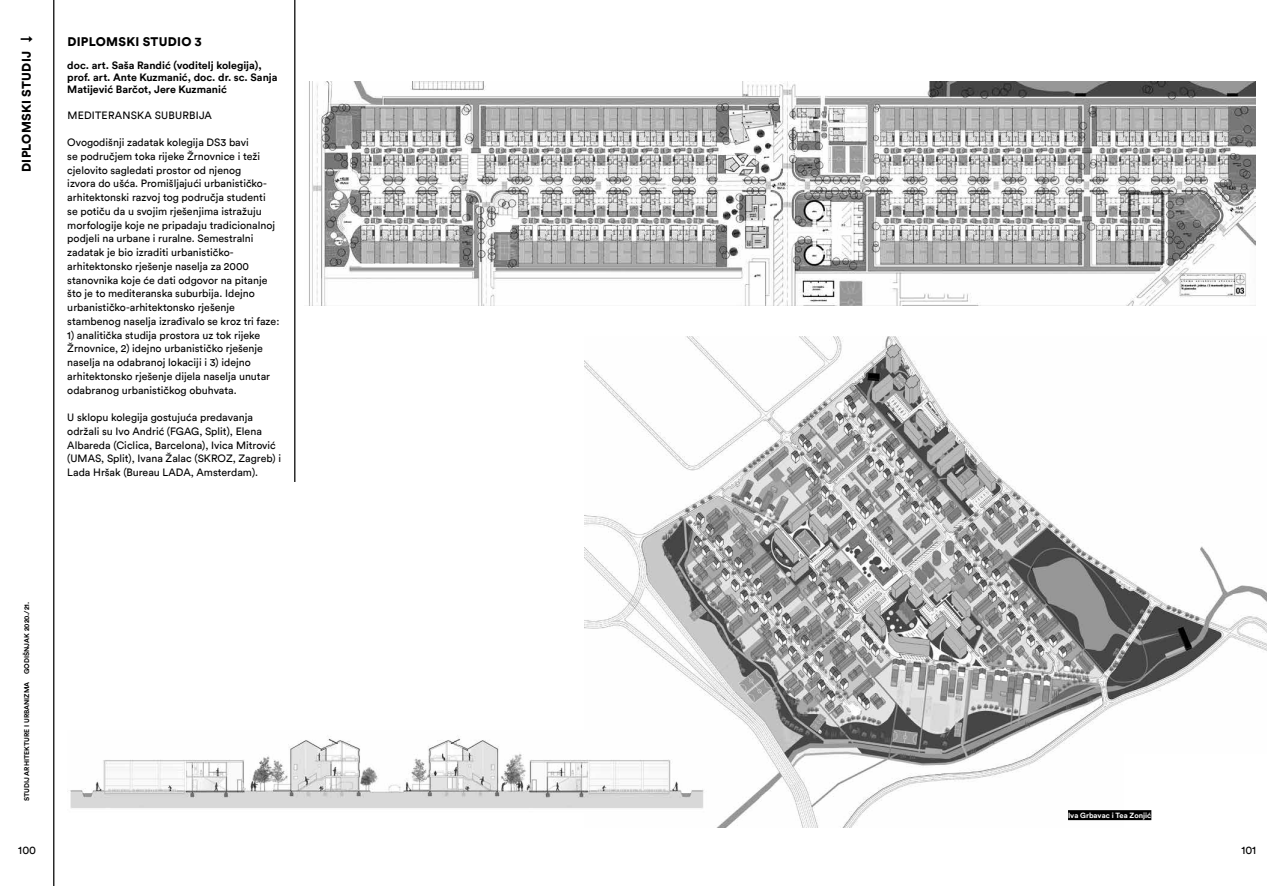
<style>
.page{position:relative;width:1276px;height:886px;background:#fff}
.page>*{position:absolute;margin:0;border:0;box-sizing:border-box;transform-origin:0 0}
.t1{font:900 12.5px "Circular Std";letter-spacing:.02em;color:#000}
.t2{font:11.25px "Circular Std";color:#000}
.t3{font:10.62px/13.8px "Circular Std";color:#000}
.t4{font:700 10.62px/11.9px "Circular Std";color:#000}
.t5{font:10.62px "Circular Std";letter-spacing:.02em;color:#000}
.t6{font:700 7.5px "Circular Std";color:#fff}
.t7{font:700 6.88px "Circular Std";color:#000}
</style>
<div class="page">
<hr style="left:53px;top:0;width:1px;height:886px;background:#000">
<hr style="left:294px;top:0;width:1px;height:482px;background:#000">
<img style="left:309px;top:81px;width:946px;height:224px">
<img style="left:585px;top:336px;width:681px;height:491px">
<div style="left:1124px;top:754px;width:152px;height:76px;background:#fff"></div>
<div style="left:1068px;top:810px;width:83px;height:10px;background:#000"></div>
<img style="left:67px;top:731px;width:639px;height:82px">
<p class="t1" style="left:21px;top:172px;width:138px;rotate:-90deg">DIPLOMSKI STUDIJ ↓</p>
<p class="t1" style="left:67px;top:35px;width:136px">DIPLOMSKI STUDIO 3</p>
<p class="t4" style="left:67px;top:60px;width:212px">doc. art. Saša Randić (voditelj kolegija), prof. art. Ante Kuzmanić, doc. dr. sc. Sanja<br>Matijević Barčot, Jere Kuzmanić</p>
<p class="t5" style="left:67px;top:110px;width:146px">MEDITERANSKA SUBURBIJA</p>
<p class="t3" style="left:67px;top:136px;width:214px">Ovogodišnji zadatak kolegija DS3 bavi<br>se područjem toka rijeke Žrnovnice i teži cjelovito sagledati prostor od njenog<br>izvora do ušća. Promišljajući urbanističko&shy;arhitektonski razvoj tog područja studenti<br>se potiču da u svojim rješenjima istražuju morfologije koje ne pripadaju tradicionalnoj podjeli na urbane i ruralne. Semestralni zadatak je bio izraditi urbanističko&shy;arhitektonsko rješenje naselja za 2000 stanovnika koje će dati odgovor na pitanje što je to mediteranska suburbija. Idejno urbanističko-arhitektonsko rješenje stambenog naselja izrađivalo se kroz tri faze:</p>
<p class="t3" style="left:67px;top:329px;width:204px">1) analitička studija prostora uz tok rijeke Žrnovnice, 2) idejno urbanističko rješenje naselja na odabranoj lokaciji i 3) idejno arhitektonsko rješenje dijela naselja unutar odabranog urbanističkog obuhvata.</p>
<p class="t3" style="left:67px;top:411px;width:215px">U sklopu kolegija gostujuća predavanja održali su Ivo Andrić (FGAG, Split), Elena Albareda (Ciclica, Barcelona), Ivica Mitrović (UMAS, Split), Ivana Žalac (SKROZ, Zagreb) i Lada Hršak (Bureau LADA, Amsterdam).</p>
<p class="t7" style="left:23px;top:801px;width:201px;rotate:-90deg">STUDIJ ARHITEKTURE I URBANIZMA GODIŠNJAK 2020./21.</p>
<p class="t2" style="left:18px;top:845px;width:19px">100</p>
<p class="t6" style="left:1068px;top:811px;width:85px">Iva Grbavac i Tea Zonjić</p>
<p class="t2" style="left:1241px;top:845px;width:16px">101</p>
</div>
